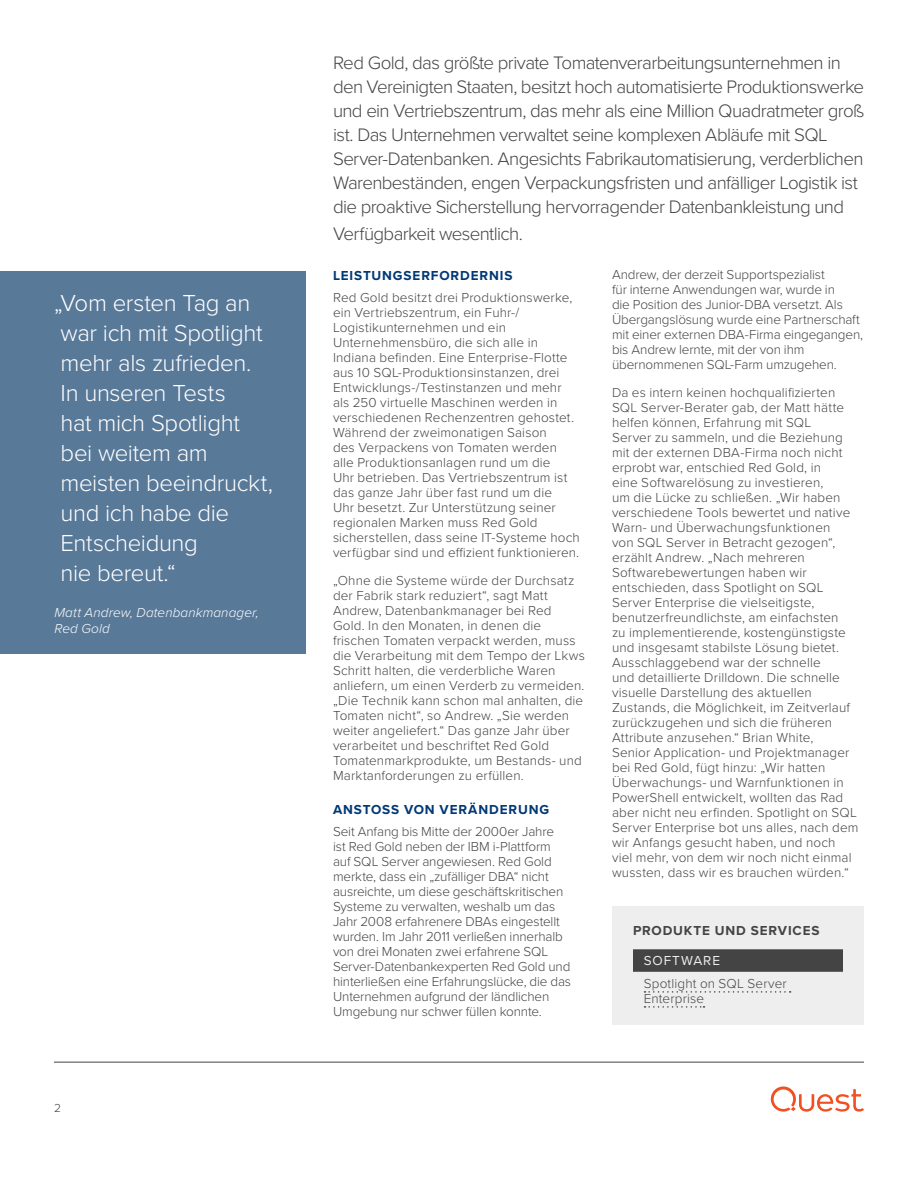
<style>
.page{position:relative;width:918px;height:1188px;background:#fff}
.page>*{position:absolute;margin:0;border:0;box-sizing:border-box;transform-origin:0 0}
.Callout_Box_Large{font:300 24px/30px "Proxima Nova";letter-spacing:-.015em;color:#fff}
.Intro_Paragraph{font:300 18.75px/24px "Proxima Nova";letter-spacing:-.035em;color:#444}
.Body{font:300 13.5px/15px "Proxima Nova";letter-spacing:.01em;color:#444}
.Body-2{font:300 13.5px/15px "Proxima Nova";letter-spacing:-.01em;color:#444}
.Section_Heading_1{font:700 13.5px "Proxima Nova";letter-spacing:.065em;color:#003876}
.t1{font:italic 300 13.5px/16.2px "Proxima Nova";letter-spacing:.01em;color:#fff}
.System_Requirements{font:300 13.5px/15px "Proxima Nova";letter-spacing:.01em;color:#444}
.System_Requirements-2{font:700 13.5px "Proxima Nova";letter-spacing:.065em;color:#444}
.System_Requirements-3{font:13.5px "Proxima Nova";letter-spacing:.07em;color:#eee}
.t2{font:300 12px "Proxima Nova";color:#444}
</style>
<div class="page">
<hr style="left:54px;top:1062px;width:810px;height:1px;background:#444">
<svg style="left:771px;top:1086px;width:93px;height:26px"></svg>
<div style="left:612px;top:906px;width:252px;height:118px;background:#eee"></div>
<div style="left:633px;top:949px;width:210px;height:23px;background:#444"></div>
<svg style="left:645px;top:991px;width:146px;height:2px"></svg>
<svg style="left:645px;top:1006px;width:59px;height:2px"></svg>
<div style="left:0;top:272px;width:306px;height:382px;background:#597999"></div>
<p class="Callout_Box_Large" style="left:54px;top:287px;width:220px">„Vom ersten Tag an war ich mit Spotlight mehr als zufrieden.<br>In unseren Tests<br>hat mich Spotlight<br>bei weitem am meisten beeindruckt, und ich habe die<br>Entscheidung<br>nie bereut.“</p>
<p class="t1" style="left:54px;top:604px;width:206px">Matt Andrew, Datenbankmanager,<br>Red Gold</p>
<p class="t2" style="left:54px;top:1099px;width:8px">2</p>
<p class="Intro_Paragraph" style="left:333px;top:50px;width:533px">Red Gold, das größte private Tomatenverarbeitungsunternehmen in den Vereinigten Staaten, besitzt hoch automatisierte Produktionswerke und ein Vertriebszentrum, das mehr als eine Million Quadratmeter groß ist. Das Unternehmen verwaltet seine komplexen Abläufe mit SQL Server-Datenbanken. Angesichts Fabrikautomatisierung, verderblichen Warenbeständen, engen Verpackungsfristen und anfälliger Logistik ist die proaktive Sicherstellung hervorragender Datenbankleistung und</p>
<p class="Intro_Paragraph" style="left:333px;top:221px;width:191px">Verfügbarkeit wesentlich.</p>
<p class="Section_Heading_1" style="left:333px;top:266px;width:181px">LEISTUNGSERFORDERNIS</p>
<p class="Body" style="left:333px;top:289px;width:248px">Red Gold besitzt drei Produktionswerke, ein Vertriebszentrum, ein Fuhr-/ Logistikunternehmen und ein Unternehmensbüro, die sich alle in Indiana befinden. Eine Enterprise-Flotte aus 10 SQL-Produktionsinstanzen, drei Entwicklungs-/Testinstanzen und mehr als 250 virtuelle Maschinen werden in verschiedenen Rechenzentren gehostet.<br>Während der zweimonatigen Saison<br>des Verpackens von Tomaten werden alle Produktionsanlagen rund um die<br>Uhr betrieben. Das Vertriebszentrum ist das ganze Jahr über fast rund um die<br>Uhr besetzt. Zur Unterstützung seiner regionalen Marken muss Red Gold sicherstellen, dass seine IT-Systeme hoch verfügbar sind und effizient funktionieren.</p>
<p class="Body" style="left:333px;top:573px;width:254px">„Ohne die Systeme würde der Durchsatz der Fabrik stark reduziert“, sagt Matt Andrew, Datenbankmanager bei Red Gold. In den Monaten, in denen die frischen Tomaten verpackt werden, muss die Verarbeitung mit dem Tempo der Lkws Schritt halten, die verderbliche Waren anliefern, um einen Verderb zu vermeiden. „Die Technik kann schon mal anhalten, die Tomaten nicht“, so Andrew. „Sie werden weiter angeliefert.“ Das ganze Jahr über verarbeitet und beschriftet Red Gold Tomatenmarkprodukte, um Bestands- und Marktanforderungen zu erfüllen.</p>
<p class="Section_Heading_1" style="left:333px;top:799px;width:218px">ANSTOSS VON VERÄNDERUNG</p>
<p class="Body-2" style="left:333px;top:823px;width:240px">Seit Anfang bis Mitte der 2000er Jahre<br>ist Red Gold neben der IBM i-Plattform auf SQL Server angewiesen. Red Gold merkte, dass ein „zufälliger DBA“ nicht ausreichte, um diese geschäftskritischen Systeme zu verwalten, weshalb um das Jahr 2008 erfahrenere DBAs eingestellt wurden. Im Jahr 2011 verließen innerhalb von drei Monaten zwei erfahrene SQL Server-Datenbankexperten Red Gold und hinterließen eine Erfahrungslücke, die das Unternehmen aufgrund der ländlichen Umgebung nur schwer füllen konnte.</p>
<p class="Body-2" style="left:612px;top:266px;width:253px">Andrew, der derzeit Supportspezialist<br>für interne Anwendungen war, wurde in<br>die Position des Junior-DBA versetzt. Als Übergangslösung wurde eine Partnerschaft mit einer externen DBA-Firma eingegangen, bis Andrew lernte, mit der von ihm übernommenen SQL-Farm umzugehen.</p>
<p class="Body" style="left:612px;top:384px;width:248px">Da es intern keinen hochqualifizierten SQL Server-Berater gab, der Matt hätte helfen können, Erfahrung mit SQL<br>Server zu sammeln, und die Beziehung mit der externen DBA-Firma noch nicht erprobt war, entschied Red Gold, in<br>eine Softwarelösung zu investieren,<br>um die Lücke zu schließen. „Wir haben verschiedene Tools bewertet und native Warn- und Überwachungsfunktionen<br>von SQL Server in Betracht gezogen“, erzählt Andrew. „Nach mehreren Softwarebewertungen haben wir entschieden, dass Spotlight on SQL Server Enterprise die vielseitigste, benutzerfreundlichste, am einfachsten<br>zu implementierende, kostengünstigste und insgesamt stabilste Lösung bietet.<br>Ausschlaggebend war der schnelle<br>und detaillierte Drilldown. Die schnelle visuelle Darstellung des aktuellen Zustands, die Möglichkeit, im Zeitverlauf zurückzugehen und sich die früheren Attribute anzusehen.“ Brian White,<br>Senior Application- und Projektmanager bei Red Gold, fügt hinzu: „Wir hatten Überwachungs- und Warnfunktionen in PowerShell entwickelt, wollten das Rad aber nicht neu erfinden. Spotlight on SQL Server Enterprise bot uns alles, nach dem wir Anfangs gesucht haben, und noch viel mehr, von dem wir noch nicht einmal wussten, dass wir es brauchen würden.“</p>
<p class="System_Requirements-2" style="left:633px;top:920px;width:188px">PRODUKTE UND SERVICES</p>
<p class="System_Requirements-3" style="left:644px;top:950px;width:78px">SOFTWARE</p>
<p class="System_Requirements" style="left:644px;top:976px;width:145px">Spotlight on SQL Server<br>Enterprise</p>
</div>
